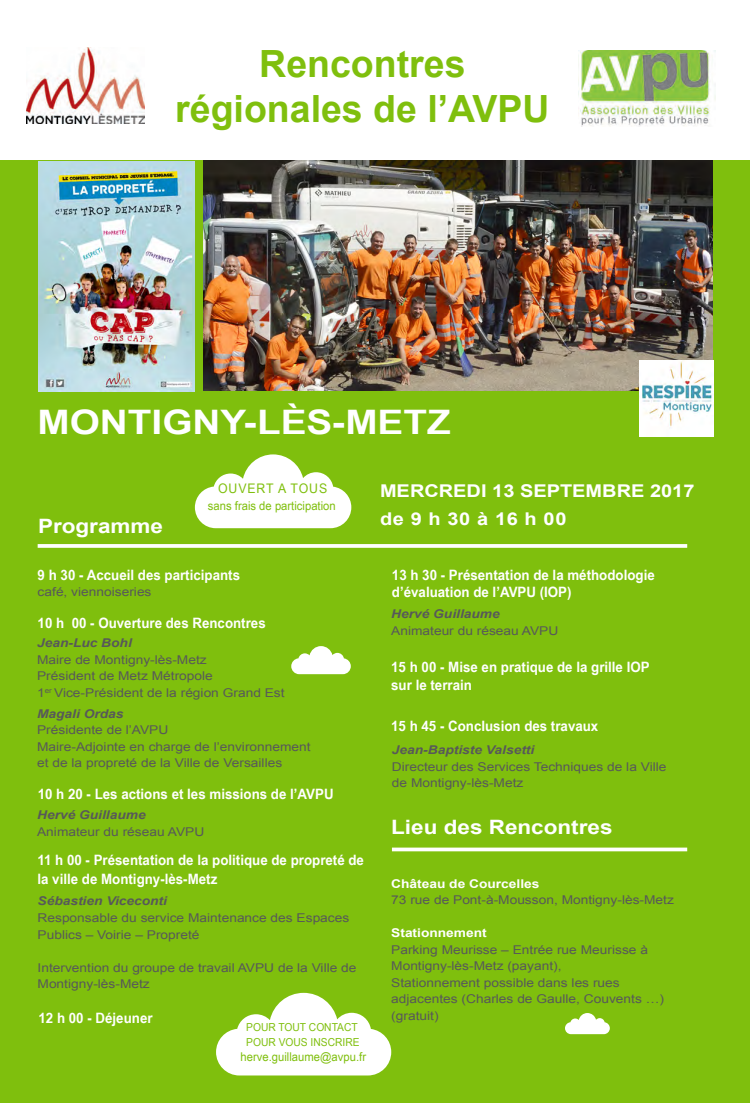
<style>
.page{position:relative;width:750px;height:1103px;background:#fff}
.page>*{position:absolute;margin:0;border:0;box-sizing:border-box;transform-origin:0 0}
.t1{font:700 37.5px "Arial";color:#7fbf0d}
.t2{font:700 33.75px "Arial Narrow";color:#fff;scale:1.4 1}
.t3{font:700 19.75px "Arial";color:#fff;scale:1.14 1}
.t4{font:700 17.62px "Arial";color:#fff;scale:1.14 1}
.t5{font:700 14.25px/18.8px "Arial Narrow";color:#fff;scale:1.14 1}
.t6{font:13.25px "Arial Narrow";letter-spacing:.06em;color:#7fbf0d;scale:1.14 1}
.t7{font:12.12px/16.5px "Arial";color:#57585a;scale:1.14 1}
.t8{font:italic 700 12.12px "Arial";color:#57585a;scale:1.14 1}
.t9{font:12.12px "Arial Narrow";color:#7fbf0d;scale:1.14 1}
.t10{font:700 12.12px "Arial";color:#fff;scale:1.14 1}
.t11{font:11px/15px "Arial Narrow";color:#7fbf0d;scale:1.14 1}
</style>
<div class="page">
<div style="left:0;top:161px;width:750px;height:941px;background:#7fbf0d"></div>
<svg style="left:291px;top:646px;width:60px;height:28px"></svg>
<svg style="left:195px;top:454px;width:156px;height:74px"></svg>
<svg style="left:216px;top:992px;width:175px;height:83px"></svg>
<svg style="left:565px;top:1013px;width:45px;height:21px"></svg>
<svg style="left:38px;top:544px;width:649px;height:4px;fill:#fafcf7"></svg>
<svg style="left:392px;top:847px;width:295px;height:4px"></svg>
<img style="left:580px;top:51px;width:135px;height:76px">
<img style="left:203px;top:161px;width:509px;height:230px">
<img style="left:38px;top:161px;width:157px;height:230px">
<img style="left:639px;top:360px;width:74px;height:77px">
<img style="left:26px;top:47px;width:118px;height:77px">
<p class="t1" style="left:259px;top:39px;width:208px">Rencontres</p>
<p class="t1" style="left:175px;top:84px;width:376px">régionales de l’AVPU</p>
<p class="t2" style="left:38px;top:397px;width:297px">MONTIGNY-LÈS-METZ</p>
<p class="t3" style="left:38px;top:513px;width:111px">Programme</p>
<p class="t6" style="left:218px;top:479px;width:97px">OUVERT A TOUS</p>
<p class="t9" style="left:208px;top:497px;width:114px">sans frais de participation</p>
<p class="t5" style="left:38px;top:565px;width:179px">9 h 30 - Accueil des participants</p>
<p class="t7" style="left:38px;top:584px;width:101px">café, viennoiseries</p>
<p class="t5" style="left:38px;top:612px;width:202px">10 h 00 - Ouverture des Rencontres</p>
<p class="t8" style="left:37px;top:635px;width:85px">Jean-Luc Bohl</p>
<p class="t7" style="left:37px;top:651px;width:150px">Maire de Montigny-lès-Metz</p>
<p class="t7" style="left:37px;top:668px;width:156px">Président de Metz Métropole</p>
<p class="t7" style="left:37px;top:684px;width:219px">1<sup>er</sup> Vice-Président de la région Grand Est</p>
<p class="t8" style="left:37px;top:705px;width:77px">Magali Ordas</p>
<p class="t7" style="left:37px;top:722px;width:117px">Présidente de l’AVPU</p>
<p class="t7" style="left:37px;top:738px;width:241px">Maire-Adjointe en charge de l’environnement</p>
<p class="t7" style="left:37px;top:755px;width:216px">et de la propreté de la Ville de Versailles</p>
<p class="t5" style="left:38px;top:783px;width:261px">10 h 20 - Les actions et les missions de l’AVPU</p>
<p class="t8" style="left:37px;top:806px;width:97px">Hervé Guillaume</p>
<p class="t7" style="left:37px;top:823px;width:148px">Animateur du réseau AVPU</p>
<p class="t5" style="left:37px;top:850px;width:288px">11 h 00 - Présentation de la politique de propreté de la ville de Montigny-lès-Metz</p>
<p class="t8" style="left:38px;top:893px;width:115px">Sébastien Viceconti</p>
<p class="t7" style="left:38px;top:909px;width:275px">Responsable du service Maintenance des Espaces<br>Publics – Voirie – Propreté</p>
<p class="t7" style="left:38px;top:959px;width:281px">Intervention du groupe de travail AVPU de la Ville de<br>Montigny-lès-Metz</p>
<p class="t5" style="left:39px;top:1007px;width:102px">12 h 00 - Déjeuner</p>
<p class="t11" style="left:246px;top:1019px;width:101px">POUR TOUT CONTACT<br>POUR VOUS INSCRIRE</p>
<p class="t9" style="left:241px;top:1047px;width:112px">herve.guillaume@avpu.fr</p>
<p class="t4" style="left:380px;top:479px;width:277px">MERCREDI 13 SEPTEMBRE 2017</p>
<p class="t4" style="left:380px;top:507px;width:165px">de 9 h 30 à 16 h 00</p>
<p class="t5" style="left:392px;top:565px;width:232px">13 h 30 - Présentation de la méthodologie</p>
<p class="t5" style="left:392px;top:582px;width:159px">d’évaluation de l’AVPU (IOP)</p>
<p class="t8" style="left:391px;top:606px;width:97px">Hervé Guillaume</p>
<p class="t7" style="left:391px;top:622px;width:148px">Animateur du réseau AVPU</p>
<p class="t5" style="left:391px;top:657px;width:228px">15 h 00 - Mise en pratique de la grille IOP</p>
<p class="t5" style="left:391px;top:674px;width:72px">sur le terrain</p>
<p class="t5" style="left:391px;top:716px;width:183px">15 h 45 - Conclusion des travaux</p>
<p class="t8" style="left:392px;top:742px;width:126px">Jean-Baptiste Valsetti</p>
<p class="t7" style="left:392px;top:758px;width:242px">Directeur des Services Techniques de la Ville de Montigny-lès-Metz</p>
<p class="t3" style="left:391px;top:813px;width:196px">Lieu des Rencontres</p>
<p class="t10" style="left:391px;top:875px;width:132px">Château de Courcelles</p>
<p class="t7" style="left:391px;top:892px;width:250px">73 rue de Pont-à-Mousson, Montigny-lès-Metz</p>
<p class="t10" style="left:391px;top:925px;width:85px">Stationnement</p>
<p class="t7" style="left:391px;top:941px;width:227px">Parking Meurisse – Entrée rue Meurisse à<br>Montigny-lès-Metz (payant),</p>
<p class="t7" style="left:391px;top:974px;width:241px">Stationnement possible dans les rues adjacentes (Charles de Gaulle, Couvents …) (gratuit)</p>
</div>
